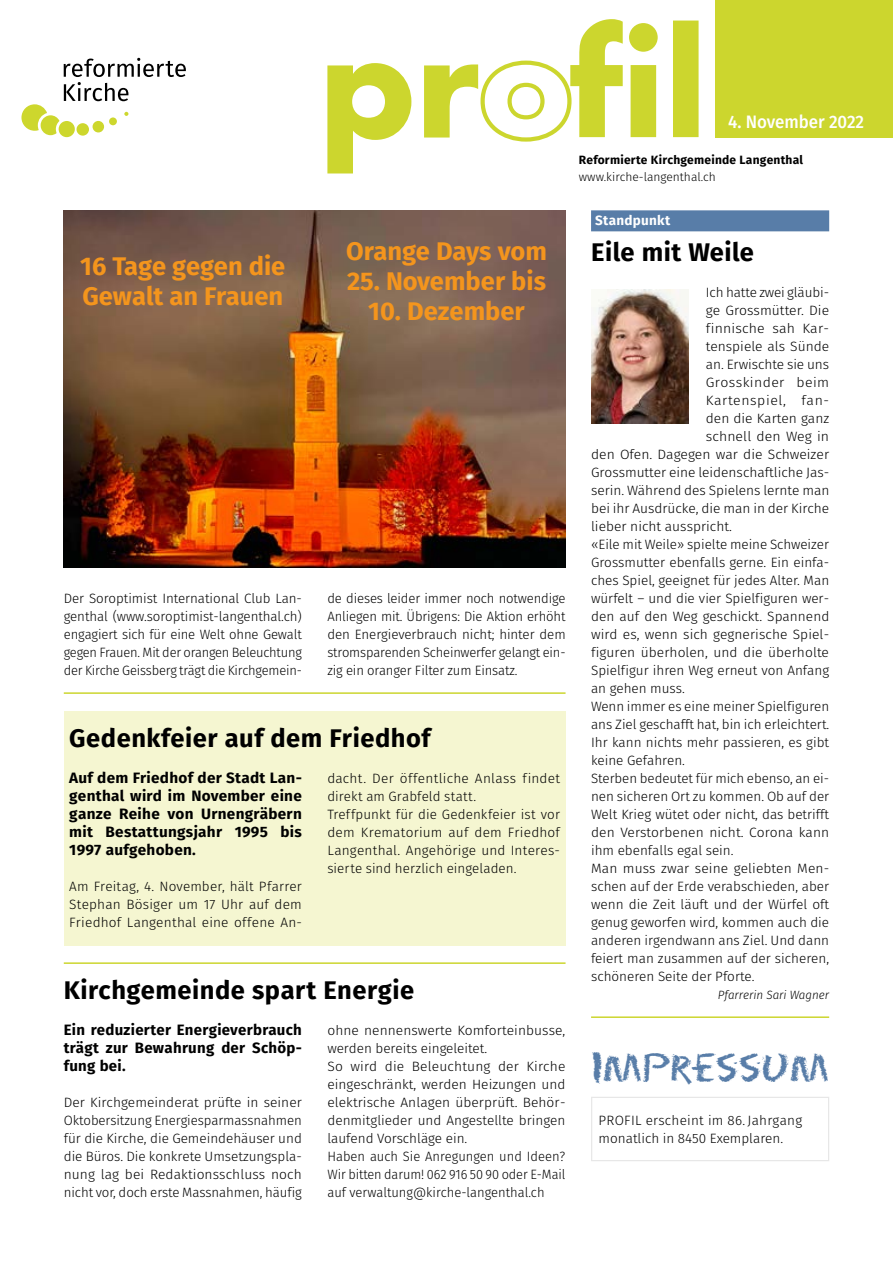
<style>
.page{position:relative;width:893px;height:1263px;background:#fff}
.page>*{position:absolute;margin:0;border:0;box-sizing:border-box;transform-origin:0 0}
.t1{font:36px "Eraser";letter-spacing:.005em;color:#587da8}
.t2{font:700 25.5px/30px "Fira Sans";color:#f4951d}
.t3{font:700 25.5px "Fira Sans";letter-spacing:.02em;color:#000}
.t4{font:500 18px "Fira Sans";color:#fff;scale:.94 1}
.t5{font:700 15px/18px "Fira Sans";letter-spacing:.02em;color:#000;text-align:justify}
.t6{font:300 13.5px/18px "Fira Sans";color:#000;text-align:justify}
.t7{font:300 13.5px "Fira Sans";color:#000;scale:1.04 1}
.t8{font:300 13.5px "Fira Sans";letter-spacing:.04em;color:#000;scale:1.04 1}
.t9{font:300 13.5px "Fira Sans";letter-spacing:.03em;color:#000;scale:1.04 1}
.t10{font:700 13.5px "Fira Sans";letter-spacing:.02em;color:#fff}
.t11{font:700 12px "Fira Sans";letter-spacing:.02em;color:#000}
.t12{font:300 12px "Fira Sans";color:#000}
.t13{font:italic 300 12px "Fira Sans";color:#000}
</style>
<div class="page">
<img style="left:64px;top:210px;width:502px;height:357px">
<div style="left:591px;top:210px;width:238px;height:21px;background:#587da8"></div>
<svg style="left:327px;top:19px;width:372px;height:154px"></svg>
<div style="left:715px;top:0;width:178px;height:137px;background:#ccd62e"></div>
<svg style="left:21px;top:58px;width:165px;height:79px"></svg>
<div style="left:64px;top:711px;width:502px;height:234px;background:#f5f6d1"></div>
<img style="left:591px;top:290px;width:98px;height:133px">
<hr style="left:64px;top:692px;width:502px;height:2px;background:#ccd62e">
<hr style="left:64px;top:962px;width:502px;height:2px;background:#ccd62e">
<hr style="left:591px;top:1016px;width:238px;height:2px;background:#ccd62e">
<div style="left:591px;top:1097px;width:238px;height:64px;border:1px solid #e7e7e7"></div>
<h2 class="t2" style="left:80px;top:249px;width:207px">16 Tage gegen die<br>Gewalt an Frauen</h2>
<h2 class="t2" style="left:346px;top:234px;width:202px">Orange Days vom</h2>
<h2 class="t2" style="left:347px;top:264px;width:200px">25. November bis</h2>
<h2 class="t2" style="left:368px;top:294px;width:158px">10. Dezember</h2>
<p class="t6" style="left:64px;top:589px;width:240px">Der Soroptimist International Club Lan&shy;genthal (www.soroptimist-langenthal.ch) engagiert sich für eine Welt ohne Gewalt gegen Frauen. Mit der orangen Beleuchtung der Kirche Geissberg trägt die Kirchgemein-</p>
<p class="t6" style="left:327px;top:589px;width:240px">de dieses leider immer noch notwendige Anliegen mit. Übrigens: Die Aktion erhöht den Energieverbrauch nicht; hinter dem stromsparenden Scheinwerfer gelangt ein&shy;zig ein oranger Filter zum Einsatz.</p>
<h2 class="t3" style="left:69px;top:717px;width:363px">Gedenkfeier auf dem Friedhof</h2>
<p class="t5" style="left:69px;top:768px;width:234px">Auf dem Friedhof der Stadt Lan&shy;genthal wird im November eine ganze Reihe von Urnengräbern mit Bestattungsjahr 1995 bis 1997 aufgehoben.</p>
<p class="t6" style="left:69px;top:877px;width:234px">Am Freitag, 4. November, hält Pfarrer Stephan Bösiger um 17 Uhr auf dem Friedhof Langenthal eine offene An-</p>
<p class="t6" style="left:327px;top:769px;width:234px;text-align:left">dacht. Der öffentliche Anlass findet direkt am Grabfeld statt.<br>Treffpunkt für die Gedenkfeier ist vor dem Krematorium auf dem Friedhof Langenthal. Angehörige und Interes&shy;sierte sind herzlich eingeladen.</p>
<h2 class="t3" style="left:64px;top:969px;width:352px">Kirchgemeinde spart Energie</h2>
<p class="t5" style="left:64px;top:1020px;width:240px">Ein reduzierter Energieverbrauch trägt zur Bewahrung der Schöp&shy;fung bei.</p>
<p class="t6" style="left:64px;top:1093px;width:240px">Der Kirchgemeinderat prüfte in seiner Oktobersitzung Energiesparmassnahmen für die Kirche, die Gemeindehäuser und die Büros. Die konkrete Umsetzungspla&shy;nung lag bei Redaktionsschluss noch nicht vor, doch erste Massnahmen, häufig</p>
<p class="t6" style="left:327px;top:1021px;width:240px;text-align:left">ohne nennenswerte Komforteinbusse, werden bereits eingeleitet.<br>So wird die Beleuchtung der Kirche eingeschränkt, werden Heizungen und elektrische Anlagen überprüft. Behör&shy;denmitglieder und Angestellte bringen laufend Vorschläge ein.<br>Haben auch Sie Anregungen und Ideen?<br>Wir bitten darum! 062 916 50 90 oder E-Mail auf verwaltung@kirche-langenthal.ch</p>
<h3 class="t4" style="left:728px;top:107px;width:146px">4. November 2022</h3>
<p class="t11" style="left:579px;top:150px;width:226px">Reformierte Kirchgemeinde Langenthal</p>
<p class="t12" style="left:579px;top:168px;width:138px">www.kirche-langenthal.ch</p>
<p class="t10" style="left:595px;top:209px;width:76px">Standpunkt</p>
<h2 class="t3" style="left:591px;top:231px;width:164px">Eile mit Weile</h2>
<p class="t6" style="left:706px;top:283px;width:125px">Ich hatte zwei gläubi-</p>
<p class="t6" style="left:706px;top:301px;width:125px">ge Grossmütter. Die</p>
<p class="t7" style="left:706px;top:319px;width:120px">finnische sah Kar-</p>
<p class="t6" style="left:706px;top:337px;width:125px">tenspiele als Sünde</p>
<p class="t6" style="left:706px;top:355px;width:125px">an. Erwischte sie uns</p>
<p class="t9" style="left:706px;top:373px;width:120px">Grosskinder beim</p>
<p class="t8" style="left:706px;top:391px;width:120px">Kartenspiel, fan-</p>
<p class="t6" style="left:706px;top:409px;width:125px">den die Karten ganz</p>
<p class="t7" style="left:706px;top:427px;width:120px">schnell den Weg in</p>
<p class="t6" style="left:591px;top:445px;width:240px">den Ofen. Dagegen war die Schweizer</p>
<p class="t6" style="left:591px;top:463px;width:240px">Grossmutter eine leidenschaftliche Jas-</p>
<p class="t6" style="left:591px;top:481px;width:240px">serin. Während des Spielens lernte man</p>
<p class="t6" style="left:591px;top:499px;width:240px">bei ihr Ausdrücke, die man in der Kirche</p>
<p class="t6" style="left:591px;top:517px;width:142px">lieber nicht ausspricht.</p>
<p class="t6" style="left:591px;top:535px;width:239px">«Eile mit Weile» spielte meine Schweizer</p>
<p class="t6" style="left:591px;top:553px;width:240px">Grossmutter ebenfalls gerne. Ein einfa-</p>
<p class="t6" style="left:591px;top:571px;width:240px">ches Spiel, geeignet für jedes Alter. Man</p>
<p class="t6" style="left:591px;top:589px;width:240px">würfelt – und die vier Spielfiguren wer-</p>
<p class="t6" style="left:591px;top:607px;width:240px">den auf den Weg geschickt. Spannend</p>
<p class="t6" style="left:591px;top:625px;width:240px">wird es, wenn sich gegnerische Spiel-</p>
<p class="t6" style="left:591px;top:643px;width:239px">figuren überholen, und die überholte</p>
<p class="t6" style="left:591px;top:661px;width:240px">Spielfigur ihren Weg erneut von Anfang</p>
<p class="t6" style="left:591px;top:679px;width:95px">an gehen muss.</p>
<p class="t6" style="left:591px;top:697px;width:240px">Wenn immer es eine meiner Spielfiguren</p>
<p class="t6" style="left:591px;top:715px;width:240px">ans Ziel geschafft hat, bin ich erleichtert.</p>
<p class="t6" style="left:591px;top:733px;width:240px">Ihr kann nichts mehr passieren, es gibt</p>
<p class="t6" style="left:591px;top:751px;width:95px">keine Gefahren.</p>
<p class="t6" style="left:591px;top:769px;width:240px">Sterben bedeutet für mich ebenso, an ei-</p>
<p class="t6" style="left:591px;top:787px;width:240px">nen sicheren Ort zu kommen. Ob auf der</p>
<p class="t6" style="left:591px;top:805px;width:240px">Welt Krieg wütet oder nicht, das betrifft</p>
<p class="t6" style="left:591px;top:823px;width:240px">den Verstorbenen nicht. Corona kann</p>
<p class="t6" style="left:591px;top:841px;width:144px">ihm ebenfalls egal sein.</p>
<p class="t6" style="left:591px;top:859px;width:240px">Man muss zwar seine geliebten Men-</p>
<p class="t6" style="left:591px;top:877px;width:240px">schen auf der Erde verabschieden, aber</p>
<p class="t6" style="left:591px;top:895px;width:240px">wenn die Zeit läuft und der Würfel oft</p>
<p class="t6" style="left:591px;top:913px;width:240px">genug geworfen wird, kommen auch die</p>
<p class="t6" style="left:591px;top:931px;width:240px">anderen irgendwann ans Ziel. Und dann</p>
<p class="t6" style="left:591px;top:949px;width:240px">feiert man zusammen auf der sicheren,</p>
<p class="t6" style="left:591px;top:967px;width:165px">schöneren Seite der Pforte.</p>
<p class="t13" style="left:718px;top:986px;width:113px">Pfarrerin Sari Wagner</p>
<h1 class="t1" style="left:591px;top:1047px;width:240px">Impressum</h1>
<p class="t6" style="left:599px;top:1111px;width:205px">PROFIL erscheint im 86. Jahrgang monatlich in 8450 Exemplaren.</p>
</div>
